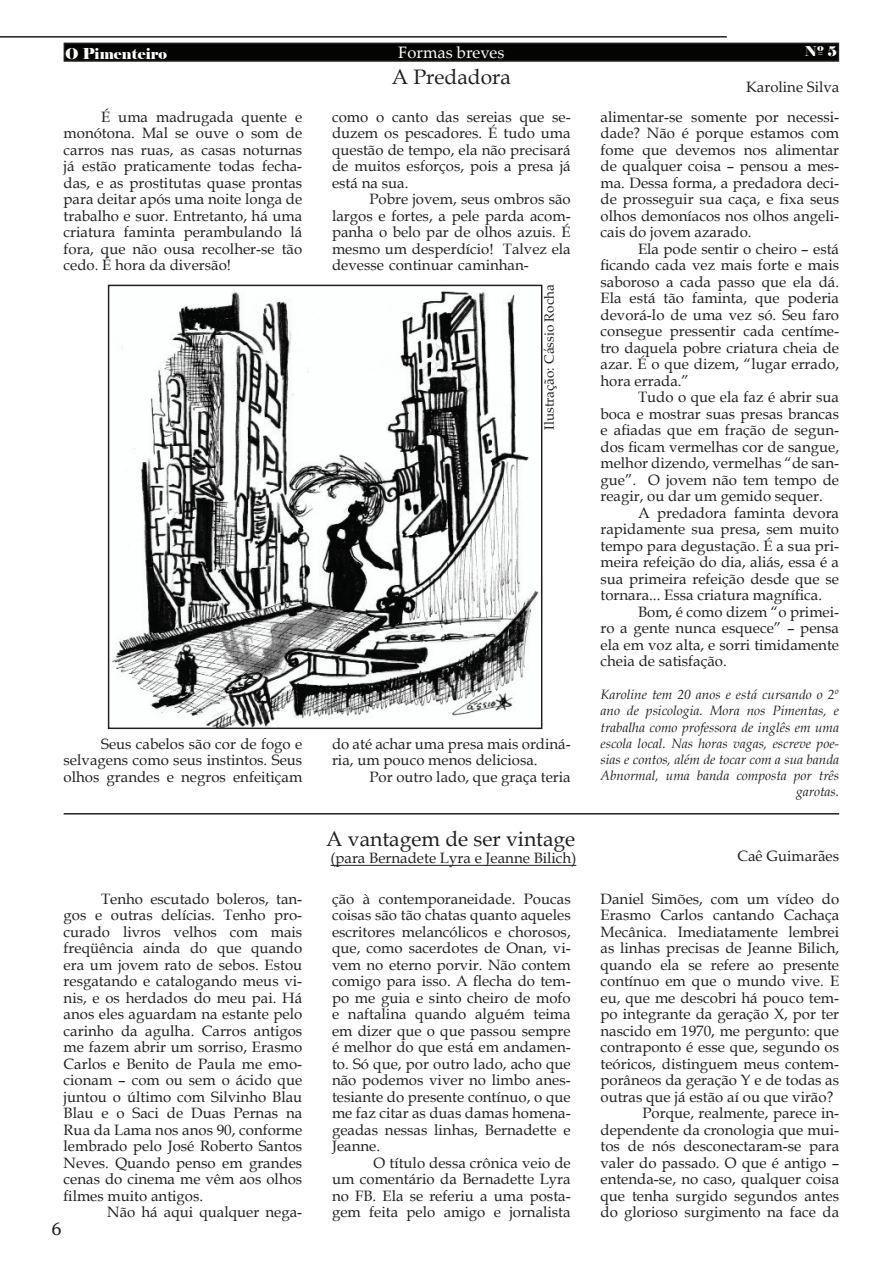
<style>
.page{position:relative;width:893px;height:1263px;background:#fff}
.page>*{position:absolute;margin:0;border:0;box-sizing:border-box;transform-origin:0 0}
.t1{font:21px "Book Antiqua";color:#231f20}
.t2{font:18px "Georgia";color:#231f20}
.t3{font:16.5px "Palatino Linotype";color:#fff}
.t4{font:15px/16.5px "Book Antiqua";color:#231f20;text-align:justify}
.t5{font:15px "Palatino Linotype";color:#231f20}
.t6{font:15px "Elephant";color:#fffefd}
.t7{font:italic 13.5px/16.2px "Book Antiqua";color:#231f20;text-align:right}
.t8{font:13.5px "Palatino Linotype";color:#231f20}
.t9{font:13.5px "Elephant";color:#fff}
</style>
<div class="page">
<div style="left:64px;top:43px;width:774px;height:18px;background:#040503"></div>
<div style="left:64px;top:43px;width:775px;height:19px;border:1px solid #231f20"></div>
<hr style="left:0;top:36px;width:726px;height:2px;background:#231f20">
<hr style="left:330px;top:865px;width:246px;height:1px;background:#231f20">
<img style="left:112px;top:291px;width:427px;height:436px">
<hr style="left:64px;top:813px;width:775px;height:2px;background:#231f20">
<p class="t3" style="left:398px;top:46px;width:108px">Formas breves</p>
<h1 class="t1" style="left:392px;top:69px;width:121px">A Predadora</h1>
<p class="t6" style="left:65px;top:45px;width:103px">O Pimenteiro</p>
<p class="t9" style="left:804px;top:44px;width:34px">Nº 5</p>
<p class="t5" style="left:746px;top:81px;width:95px">Karoline Silva</p>
<p class="t4" style="left:64px;top:110px;width:240px;text-indent:37px">É uma madrugada quente e monótona. Mal se ouve o som de carros nas ruas, as casas noturnas já estão praticamente todas fecha&shy;das, e as prostitutas quase prontas para deitar após uma noite longa de trabalho e suor. Entretanto, há uma criatura faminta perambulando lá fora, que não ousa recolher-se tão cedo. É hora da diversão!</p>
<p class="t4" style="left:64px;top:737px;width:240px;text-indent:37px">Seus cabelos são cor de fogo e selvagens como seus instintos. Seus olhos grandes e negros enfeitiçam</p>
<p class="t4" style="left:64px;top:892px;width:240px;text-indent:37px">Tenho escutado boleros, tan&shy;gos e outras delícias. Tenho pro&shy;curado livros velhos com mais freqüência ainda do que quando era um jovem rato de sebos. Estou resgatando e catalogando meus vi&shy;nis, e os herdados do meu pai. Há anos eles aguardam na estante pelo carinho da agulha. Carros antigos me fazem abrir um sorriso, Erasmo Carlos e Benito de Paula me emo&shy;cionam – com ou sem o ácido que juntou o último com Silvinho Blau Blau e o Saci de Duas Pernas na Rua da Lama nos anos 90, conforme lembrado pelo José Roberto Santos Neves. Quando penso em grandes cenas do cinema me vêm aos olhos filmes muito antigos.</p>
<p class="t4" style="left:107px;top:1206px;width:196px">Não há aqui qualquer nega-</p>
<p class="t2" style="left:52px;top:1221px;width:12px">6</p>
<p class="t4" style="left:332px;top:110px;width:240px">como o canto das sereias que se&shy;duzem os pescadores. É tudo uma questão de tempo, ela não precisará de muitos esforços, pois a presa já está na sua.</p>
<p class="t4" style="left:332px;top:193px;width:240px;text-indent:37px">Pobre jovem, seus ombros são largos e fortes, a pele parda acom&shy;panha o belo par de olhos azuis. É mesmo um desperdício! Talvez ela devesse continuar caminhan-</p>
<p class="t8" style="left:544px;top:430px;width:147px;rotate:-90deg">Ilustração: Cássio Rocha</p>
<p class="t4" style="left:332px;top:737px;width:240px">do até achar uma presa mais ordiná&shy;ria, um pouco menos deliciosa.</p>
<p class="t4" style="left:369px;top:770px;width:203px">Por outro lado, que graça teria</p>
<p class="t4" style="left:600px;top:110px;width:240px">alimentar-se somente por necessi&shy;dade? Não é porque estamos com fome que devemos nos alimentar de qualquer coisa – pensou a mes&shy;ma. Dessa forma, a predadora deci&shy;de prosseguir sua caça, e fixa seus olhos demoníacos nos olhos angeli&shy;cais do jovem azarado.</p>
<p class="t4" style="left:600px;top:242px;width:240px;text-indent:37px">Ela pode sentir o cheiro – está ficando cada vez mais forte e mais saboroso a cada passo que ela dá.<br>Ela está tão faminta, que poderia devorá-lo de uma vez só. Seu faro consegue pressentir cada centíme&shy;tro daquela pobre criatura cheia de azar. É o que dizem, “lugar errado, hora errada.”</p>
<p class="t4" style="left:600px;top:391px;width:240px;text-indent:37px">Tudo o que ela faz é abrir sua boca e mostrar suas presas brancas e afiadas que em fração de segun&shy;dos ficam vermelhas cor de sangue, melhor dizendo, vermelhas “de san&shy;gue”. O jovem não tem tempo de reagir, ou dar um gemido sequer.</p>
<p class="t4" style="left:600px;top:506px;width:240px;text-indent:37px">A predadora faminta devora rapidamente sua presa, sem muito tempo para degustação. É a sua pri&shy;meira refeição do dia, aliás, essa é a sua primeira refeição desde que se tornara... Essa criatura magnífica.</p>
<p class="t4" style="left:600px;top:605px;width:240px;text-indent:37px">Bom, é como dizem “o primei&shy;ro a gente nunca esquece” – pensa ela em voz alta, e sorri timidamente cheia de satisfação.</p>
<p class="t7" style="left:600px;top:688px;width:240px">Karoline tem 20 anos e está cursando o 2º ano de psicologia. Mora nos Pimentas, e trabalha como professora de inglês em uma escola local. Nas horas vagas, escreve poe&shy;sias e contos, além de tocar com a sua banda Abnormal, uma banda composta por três garotas.</p>
<h1 class="t1" style="left:326px;top:831px;width:250px">A vantagem de ser vintage</h1>
<p class="t4" style="left:330px;top:852px;width:247px">(para Bernadete Lyra e Jeanne Bilich)</p>
<p class="t5" style="left:737px;top:850px;width:103px">Caê Guimarães</p>
<p class="t4" style="left:332px;top:892px;width:240px">ção à contemporaneidade. Poucas coisas são tão chatas quanto aqueles escritores melancólicos e chorosos, que, como sacerdotes de Onan, vi&shy;vem no eterno porvir. Não contem comigo para isso. A flecha do tem&shy;po me guia e sinto cheiro de mofo e naftalina quando alguém teima em dizer que o que passou sempre é melhor do que está em andamen&shy;to. Só que, por outro lado, acho que não podemos viver no limbo anes&shy;tesiante do presente contínuo, o que me faz citar as duas damas homena&shy;geadas nessas linhas, Bernadette e Jeanne.</p>
<p class="t4" style="left:332px;top:1156px;width:240px;text-indent:42px">O título dessa crônica veio de um comentário da Bernadette Lyra no FB. Ela se referiu a uma posta&shy;gem feita pelo amigo e jornalista</p>
<p class="t4" style="left:600px;top:892px;width:240px">Daniel Simões, com um vídeo do</p>
<p class="t4" style="left:600px;top:909px;width:240px">Erasmo Carlos cantando Cachaça</p>
<p class="t4" style="left:600px;top:925px;width:240px">Mecânica. Imediatamente lembrei</p>
<p class="t4" style="left:600px;top:942px;width:240px">as linhas precisas de Jeanne Bilich,</p>
<p class="t4" style="left:600px;top:958px;width:240px">quando ela se refere ao presente</p>
<p class="t4" style="left:600px;top:975px;width:240px">contínuo em que o mundo vive. E</p>
<p class="t4" style="left:600px;top:991px;width:240px">eu, que me descobri há pouco tem-</p>
<p class="t4" style="left:600px;top:1008px;width:240px">po integrante da geração X, por ter</p>
<p class="t4" style="left:600px;top:1024px;width:240px">nascido em 1970, me pergunto: que</p>
<p class="t4" style="left:600px;top:1041px;width:240px">contraponto é esse que, segundo os</p>
<p class="t4" style="left:600px;top:1057px;width:240px">teóricos, distinguem meus contem-</p>
<p class="t4" style="left:600px;top:1074px;width:240px">porâneos da geração Y e de todas as</p>
<p class="t4" style="left:600px;top:1090px;width:234px">outras que já estão aí ou que virão?</p>
<p class="t4" style="left:642px;top:1107px;width:198px">Porque, realmente, parece in-</p>
<p class="t4" style="left:600px;top:1123px;width:240px">dependente da cronologia que mui-</p>
<p class="t4" style="left:600px;top:1140px;width:240px">tos de nós desconectaram-se para</p>
<p class="t4" style="left:600px;top:1156px;width:240px">valer do passado. O que é antigo –</p>
<p class="t4" style="left:600px;top:1173px;width:240px">entenda-se, no caso, qualquer coisa</p>
<p class="t4" style="left:600px;top:1189px;width:240px">que tenha surgido segundos antes</p>
<p class="t4" style="left:600px;top:1206px;width:240px">do glorioso surgimento na face da</p>
</div>
